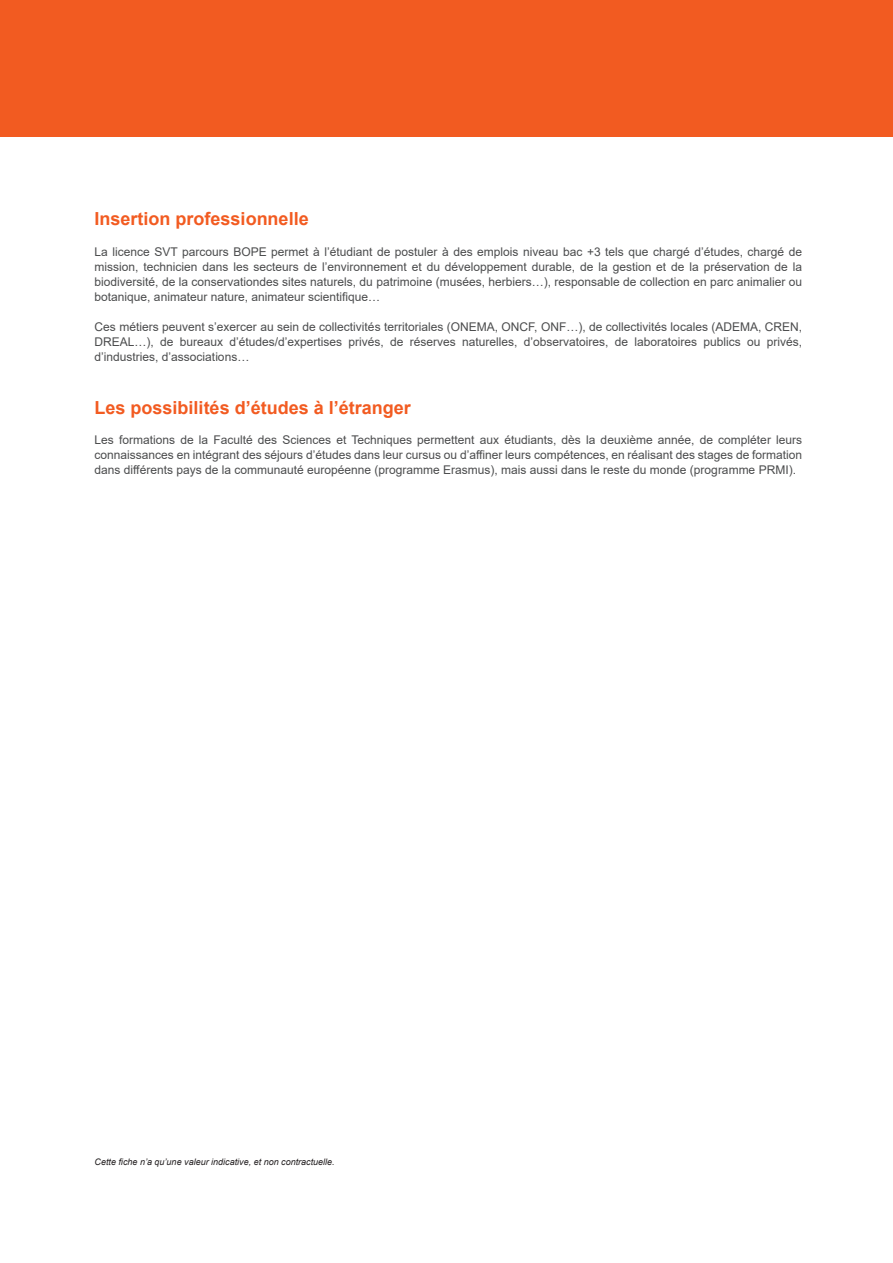
<style>
.page{position:relative;width:893px;height:1263px;background:#fff}
.page>*{position:absolute;margin:0;border:0;box-sizing:border-box;transform-origin:0 0}
.t1{font:700 18px "Arial";color:#f25b21}
.t2{font:12px/15px "Arial";color:#4b4c4d;text-align:justify}
.t3{font:italic 9px "Arial";color:#231f20}
</style>
<div class="page">
<div style="left:0;top:0;width:893px;height:136px;background:#f25b21"></div>
<h1 class="t1" style="left:95px;top:206px;width:216px">Insertion professionnelle</h1>
<p class="t2" style="left:95px;top:244px;width:709px">La licence SVT parcours BOPE permet à l’étudiant de postuler à des emplois niveau bac +3 tels que chargé d’études, chargé de mission, technicien dans les secteurs de l’environnement et du développement durable, de la gestion et de la préservation de la biodiversité, de la conservationdes sites naturels, du patrimoine (musées, herbiers…), responsable de collection en parc animalier ou botanique, animateur nature, animateur scientifique…</p>
<p class="t2" style="left:95px;top:319px;width:709px">Ces métiers peuvent s’exercer au sein de collectivités territoriales (ONEMA, ONCF, ONF…), de collectivités locales (ADEMA, CREN, DREAL…), de bureaux d’études/d’expertises privés, de réserves naturelles, d’observatoires, de laboratoires publics ou privés, d’industries, d’associations…</p>
<h1 class="t1" style="left:95px;top:395px;width:318px">Les possibilités d’études à l’étranger</h1>
<p class="t2" style="left:95px;top:432px;width:709px">Les formations de la Faculté des Sciences et Techniques permettent aux étudiants, dès la deuxième année, de compléter leurs connaissances en intégrant des séjours d’études dans leur cursus ou d’affiner leurs compétences, en réalisant des stages de formation dans différents pays de la communauté européenne (programme Erasmus), mais aussi dans le reste du monde (programme PRMI).</p>
<p class="t3" style="left:95px;top:1156px;width:242px">Cette fiche n’a qu’une valeur indicative, et non contractuelle.</p>
</div>
